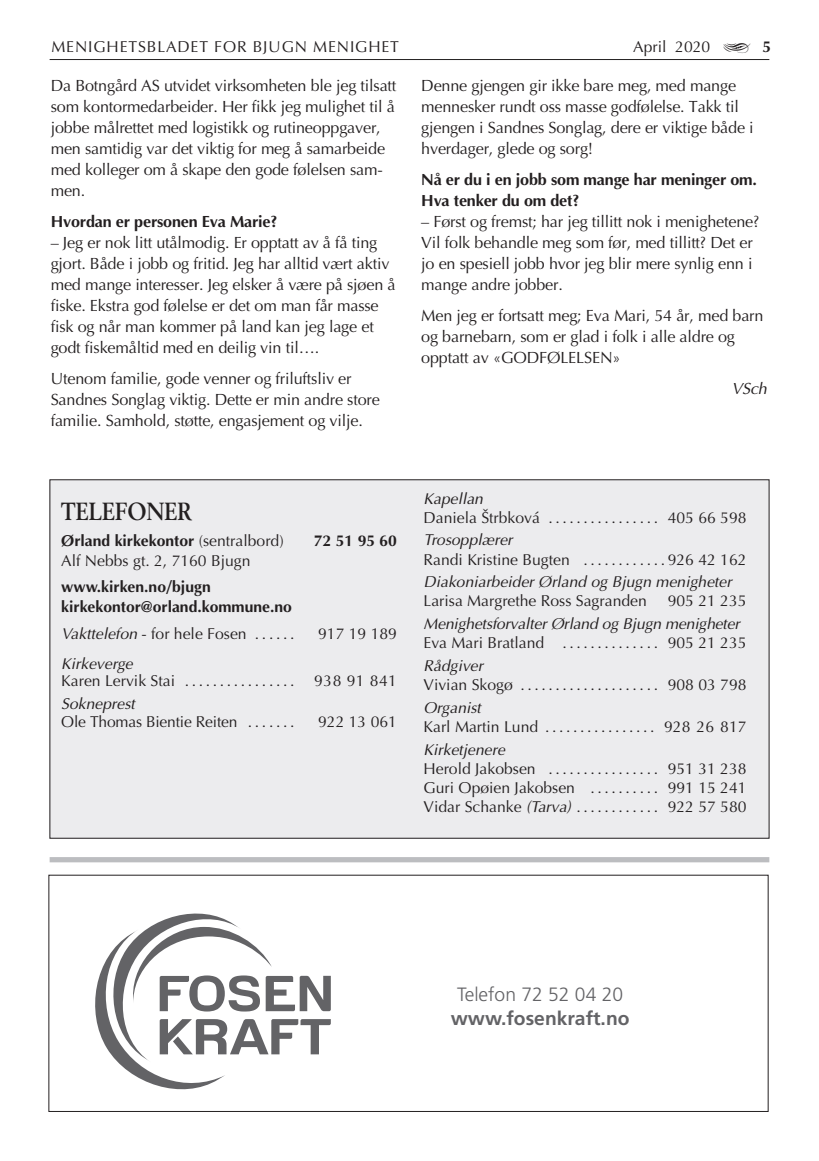
<style>
.page{position:relative;width:819px;height:1161px;background:#fff}
.page>*{position:absolute;margin:0;border:0;box-sizing:border-box;transform-origin:0 0}
.t1{font:700 24.5px "Berling";color:#231f20;scale:.88 1}
.t2{font:700 19.25px "Frutiger";color:#636366}
.t3{font:300 19.25px "Frutiger";color:#636366}
.t4{font:16.1px/21px "Optima";letter-spacing:-.01em;color:#231f20}
.t5{font:700 16.1px/21px "Optima";letter-spacing:-.01em;color:#231f20}
.t6{font:italic 16.1px "Optima";color:#231f20}
.t7{font:15.75px/19.1px "Optima";color:#231f20;text-align:justify}
.t8{font:italic 15.75px "Optima";color:#231f20}
.t9{font:700 15.75px/19.2px "Optima";color:#231f20}
.t10{font:15.75px "Optima";letter-spacing:.055em;color:#231f20}
.s1{font-weight:400}
.s2{font-style:italic}
</style>
<div class="page">
<hr style="left:50px;top:59px;width:719px;height:1px;background:#231f20">
<svg style="left:95px;top:913px;width:236px;height:176px"></svg>
<div style="left:50px;top:857px;width:719px;height:5px;background:#bcbdc0"></div>
<div style="left:50px;top:480px;width:719px;height:358px;background:#ececee"></div>
<p class="t10" style="left:51px;top:38px;width:349px">MENIGHETSBLADET FOR BJUGN MENIGHET</p>
<p class="t7" style="left:633px;top:38px;width:79px">April 2020</p>
<p class="t9" style="left:762px;top:37px;width:10px">5</p>
<p class="t4" style="left:51px;top:75px;width:347px">Da Botngård AS utvidet virksomheten ble jeg tilsatt som kontormedarbeider. Her fikk jeg mulighet til å jobbe målrettet med logistikk og rutineoppgaver, men samtidig var det viktig for meg å samarbeide med kolleger om å skape den gode følelsen sam&shy;men.</p>
<p class="t5" style="left:51px;top:211px;width:228px">Hvordan er personen Eva Marie?</p>
<p class="t4" style="left:51px;top:232px;width:346px">– Jeg er nok litt utålmodig. Er opptatt av å få ting gjort. Både i jobb og fritid. Jeg har alltid vært aktiv med mange interesser. Jeg elsker å være på sjøen å fiske. Ekstra god følelse er det om man får masse fisk og når man kommer på land kan jeg lage et godt fiskemåltid med en deilig vin til….</p>
<p class="t4" style="left:51px;top:368px;width:330px">Utenom familie, gode venner og friluftsliv er<br>Sandnes Songlag viktig. Dette er min andre store familie. Samhold, støtte, engasjement og vilje.</p>
<h1 class="t1" style="left:61px;top:501px;width:150px">TELEFONER</h1>
<p class="t9" style="left:61px;top:531px;width:224px">Ørland kirkekontor <span class="s1">(sentralbord)</span></p>
<p class="t9" style="left:314px;top:531px;width:85px">72 51 95 60</p>
<p class="t7" style="left:61px;top:551px;width:191px">Alf Nebbs gt. 2, 7160 Bjugn</p>
<p class="t9" style="left:61px;top:577px;width:232px">www.kirken.no/bjugn kirkekontor@orland.kommune.no</p>
<p class="t7" style="left:61px;top:624px;width:234px"><span class="s2">Vakttelefon</span> - for hele Fosen . . . . . .</p>
<p class="t7" style="left:318px;top:624px;width:80px">917 19 189</p>
<p class="t8" style="left:61px;top:654px;width:73px">Kirkeverge</p>
<p class="t7" style="left:61px;top:672px;width:234px">Karen Lervik Stai ................</p>
<p class="t7" style="left:314px;top:672px;width:84px">938 91 841</p>
<p class="t8" style="left:61px;top:695px;width:75px">Sokneprest</p>
<p class="t7" style="left:61px;top:712px;width:234px">Ole Thomas Bientie Reiten . . . . . . .</p>
<p class="t7" style="left:318px;top:712px;width:80px">922 13 061</p>
<p class="t4" style="left:421px;top:75px;width:334px">Denne gjengen gir ikke bare meg, med mange mennesker rundt oss masse godfølelse. Takk til gjengen i Sandnes Songlag, dere er viktige både i hverdager, glede og sorg!</p>
<p class="t5" style="left:421px;top:169px;width:337px">Nå er du i en jobb som mange har meninger om.<br>Hva tenker du om det?</p>
<p class="t4" style="left:421px;top:211px;width:339px">– Først og fremst; har jeg tillitt nok i menighetene?<br>Vil folk behandle meg som før, med tillitt? Det er jo en spesiell jobb hvor jeg blir mere synlig enn i mange andre jobber.</p>
<p class="t4" style="left:421px;top:305px;width:344px">Men jeg er fortsatt meg; Eva Mari, 54 år, med barn og barnebarn, som er glad i folk i alle aldre og opptatt av «GODFØLELSEN»</p>
<p class="t6" style="left:731px;top:379px;width:37px">VSch</p>
<p class="t8" style="left:423px;top:489px;width:61px">Kapellan</p>
<p class="t7" style="left:423px;top:508px;width:324px">Daniela Štrbková ................ 405 66 598</p>
<p class="t8" style="left:423px;top:531px;width:90px">Trosopplærer</p>
<p class="t7" style="left:423px;top:550px;width:324px">Randi Kristine Bugten . . . . . . . . . . . . 926 42 162</p>
<p class="t8" style="left:423px;top:573px;width:310px">Diakoniarbeider Ørland og Bjugn menigheter</p>
<p class="t7" style="left:423px;top:592px;width:225px">Larisa Margrethe Ross Sagranden</p>
<p class="t7" style="left:667px;top:592px;width:80px">905 21 235</p>
<p class="t8" style="left:423px;top:614px;width:318px">Menighetsforvalter Ørland og Bjugn menigheter</p>
<p class="t7" style="left:423px;top:634px;width:324px">Eva Mari Bratland .............. 905 21 235</p>
<p class="t8" style="left:423px;top:656px;width:61px">Rådgiver</p>
<p class="t7" style="left:423px;top:675px;width:324px">Vivian Skogø .................... 908 03 798</p>
<p class="t8" style="left:423px;top:698px;width:59px">Organist</p>
<p class="t7" style="left:423px;top:717px;width:324px">Karl Martin Lund ................ 928 26 817</p>
<p class="t8" style="left:423px;top:740px;width:83px">Kirketjenere</p>
<p class="t7" style="left:423px;top:759px;width:324px">Herold Jakobsen ................ 951 31 238<br>Guri Opøien Jakobsen . . . . . . . . . . 991 15 241<br>Vidar Schanke <span class="s2">(Tarva)</span> . . . . . . . . . . . . 922 57 580</p>
<p class="t3" style="left:457px;top:986px;width:167px">Telefon 72 52 04 20</p>
<p class="t2" style="left:451px;top:1011px;width:180px">www.fosenkraft.no</p>
</div>
